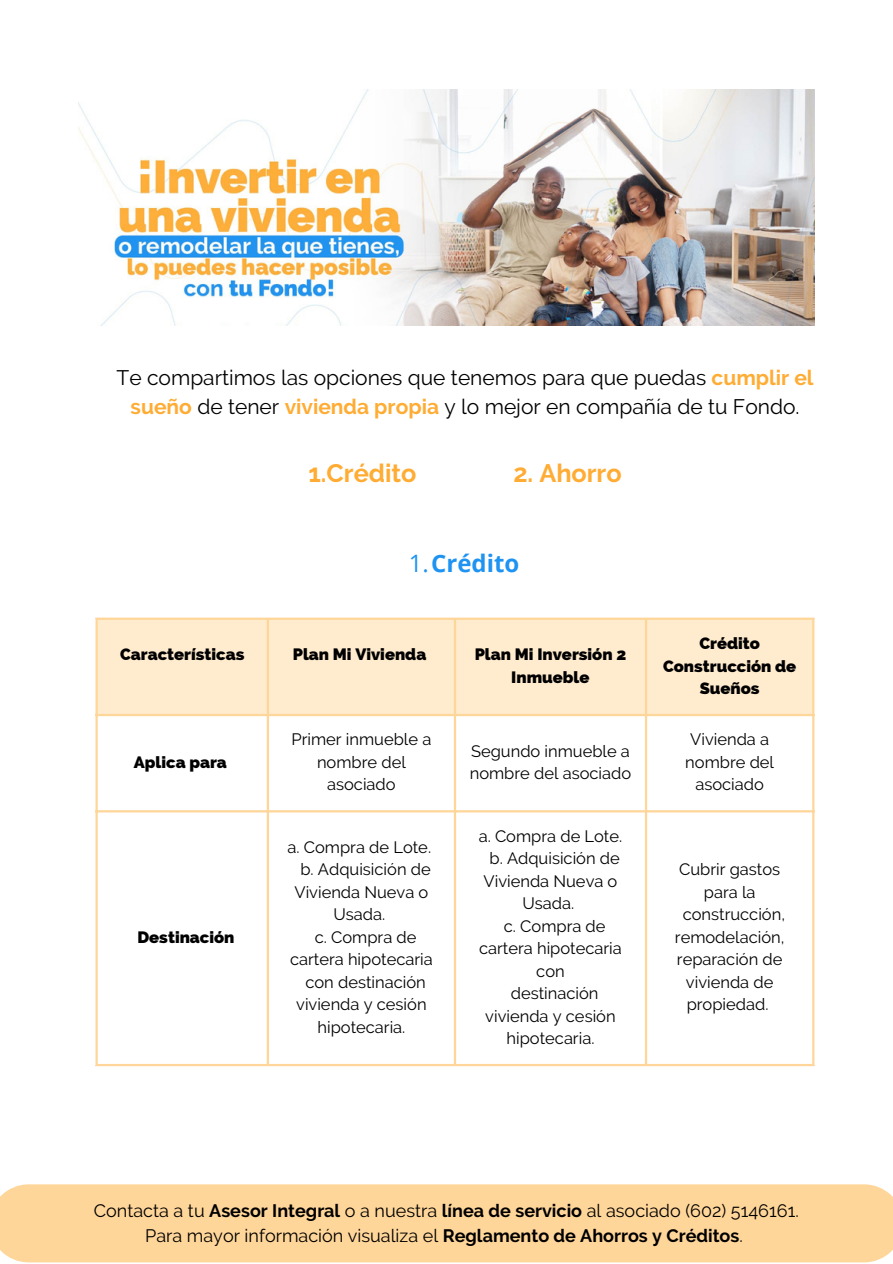
<style>
.page{position:relative;width:893px;height:1264px;background:#fff}
.page>*{position:absolute;margin:0;border:0;box-sizing:border-box;transform-origin:0 0}
.t1{font:700 25.2px "Raleway";color:#ffac34}
.t2{font:700 24px "Open Sans";color:#1e93f2}
.t3{font:21px/29.2px "Raleway";color:#000;text-align:center}
.t4{font:18px/24.8px "Raleway";color:#000;text-align:center}
.t5{font:16.5px/22.5px "Raleway";color:#000;text-align:center}
.t6{font:800 16.5px/22.5px "Raleway";color:#000;text-align:center}
.s1{font-weight:700;color:#ffac34}
.s2{font-weight:400}
.s3{font-weight:700}
</style>
<div class="page">
<img style="left:78px;top:89px;width:736px;height:236px">
<div style="left:98px;top:620px;width:714px;height:94px;background:#ffebcd"></div>
<hr style="left:95px;top:620px;width:3px;height:443px;background:#ffd699">
<hr style="left:267px;top:620px;width:2px;height:443px;background:#ffd699">
<hr style="left:454px;top:620px;width:2px;height:443px;background:#ffd699">
<hr style="left:645px;top:620px;width:2px;height:443px;background:#ffd699">
<hr style="left:812px;top:620px;width:2px;height:443px;background:#ffd699">
<hr style="left:95px;top:617px;width:719px;height:3px;background:#ffd699">
<hr style="left:95px;top:714px;width:719px;height:2px;background:#ffd699">
<hr style="left:95px;top:810px;width:719px;height:2px;background:#ffd699">
<hr style="left:95px;top:1063px;width:719px;height:3px;background:#ffd699">
<div style="left:0;top:1184px;width:892px;height:78px;background:#ffd699"></div>
<p class="t3" style="left:117px;top:363px;width:698px">Te compartimos las opciones que tenemos para que puedas <span class="s1">cumplir el sueño</span> de tener <span class="s1">vivienda propia</span> y lo mejor en compañía de tu Fondo.</p>
<h1 class="t1" style="left:308px;top:458px;width:109px">1.Crédito</h1>
<h1 class="t1" style="left:513px;top:458px;width:110px">2. Ahorro</h1>
<h2 class="t2" style="left:409px;top:546px;width:112px"><span class="s2">1.</span>Crédito</h2>
<p class="t6" style="left:120px;top:643px;width:126px">Características</p>
<p class="t6" style="left:293px;top:643px;width:135px">Plan Mi Vivienda</p>
<p class="t6" style="left:474px;top:643px;width:153px">Plan Mi Inversión 2<br>Inmueble</p>
<p class="t6" style="left:663px;top:632px;width:135px">Crédito<br>Construcción de<br>Sueños</p>
<p class="t6" style="left:134px;top:750px;width:94px">Aplica para</p>
<p class="t6" style="left:137px;top:925px;width:98px">Destinación</p>
<p class="t5" style="left:291px;top:728px;width:141px">Primer inmueble a nombre del asociado</p>
<p class="t5" style="left:469px;top:739px;width:163px;text-align:left">Segundo inmueble a nombre del asociado</p>
<p class="t5" style="left:685px;top:728px;width:90px">Vivienda a nombre del asociado</p>
<p class="t5" style="left:287px;top:835px;width:145px">a. Compra de Lote.</p>
<p class="t5" style="left:300px;top:858px;width:132px">b. Adquisición de</p>
<p class="t5" style="left:294px;top:880px;width:135px">Vivienda Nueva o</p>
<p class="t5" style="left:333px;top:903px;width:53px">Usada.</p>
<p class="t5" style="left:315px;top:925px;width:103px">c. Compra de</p>
<p class="t5" style="left:290px;top:948px;width:144px">cartera hipotecaria</p>
<p class="t5" style="left:305px;top:970px;width:122px">con destinación</p>
<p class="t5" style="left:296px;top:993px;width:132px">vivienda y cesión</p>
<p class="t5" style="left:317px;top:1015px;width:89px">hipotecaria.</p>
<p class="t5" style="left:478px;top:824px;width:145px">a. Compra de Lote. b. Adquisición de<br>Vivienda Nueva o<br>Usada.<br>c. Compra de cartera hipotecaria con<br>destinación vivienda y cesión hipotecaria.</p>
<p class="t5" style="left:674px;top:858px;width:112px">Cubrir gastos para la construcción, remodelación, reparación de vivienda de propiedad.</p>
<p class="t4" style="left:94px;top:1198px;width:706px">Contacta a tu <span class="s3">Asesor Integral</span> o a nuestra <span class="s3">línea de servicio</span> al asociado (602) 5146161.<br>Para mayor información visualiza el <span class="s3">Reglamento de Ahorros y Créditos</span>.</p>
</div>
